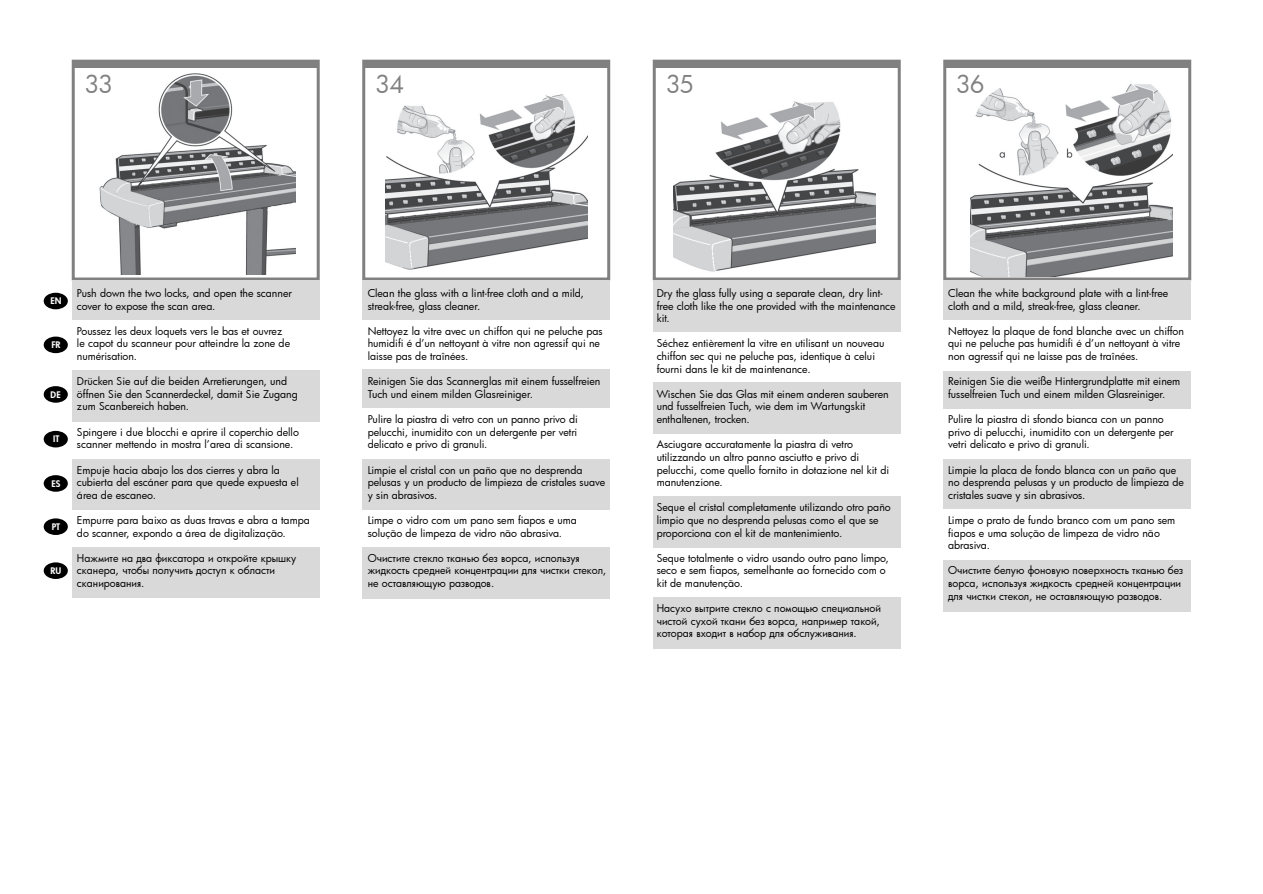
<style>
.page{position:relative;width:1263px;height:894px;background:#fff}
.page>*{position:absolute;margin:0;border:0;box-sizing:border-box;transform-origin:0 0}
.t1{font:24px "Futura Bk";letter-spacing:-.035em;color:#808080}
.t2{font:10.5px/12.6px "Futura Bk";color:#000}
.t3{font:8.85px "Futura Hv";letter-spacing:-.005em;color:#fff}
</style>
<div class="page">
<div style="left:72px;top:60px;width:248px;height:220px;border:3px solid #808080"></div>
<div style="left:362px;top:60px;width:248px;height:220px;border:3px solid #808080"></div>
<div style="left:653px;top:60px;width:247px;height:220px;border:3px solid #808080"></div>
<div style="left:943px;top:60px;width:248px;height:220px;border:3px solid #808080"></div>
<img style="left:99px;top:73px;width:196px;height:202px">
<img style="left:386px;top:94px;width:201px;height:176px">
<img style="left:673px;top:101px;width:202px;height:171px">
<img style="left:970px;top:84px;width:202px;height:192px">
<div style="left:362px;top:280px;width:248px;height:39px;background:#d9d9d9"></div>
<div style="left:943px;top:280px;width:248px;height:39px;background:#d9d9d9"></div>
<div style="left:943px;top:371px;width:248px;height:38px;background:#d9d9d9"></div>
<div style="left:943px;top:459px;width:248px;height:49px;background:#d9d9d9"></div>
<div style="left:943px;top:559px;width:248px;height:52px;background:#d9d9d9"></div>
<div style="left:653px;top:382px;width:247px;height:52px;background:#d9d9d9"></div>
<div style="left:653px;top:496px;width:247px;height:51px;background:#d9d9d9"></div>
<div style="left:653px;top:597px;width:247px;height:51px;background:#d9d9d9"></div>
<div style="left:72px;top:280px;width:248px;height:39px;background:#d9d9d9"></div>
<div style="left:362px;top:370px;width:248px;height:38px;background:#d9d9d9"></div>
<div style="left:72px;top:370px;width:248px;height:51px;background:#d9d9d9"></div>
<div style="left:362px;top:459px;width:248px;height:50px;background:#d9d9d9"></div>
<div style="left:72px;top:459px;width:248px;height:50px;background:#d9d9d9"></div>
<div style="left:362px;top:547px;width:248px;height:51px;background:#d9d9d9"></div>
<div style="left:72px;top:547px;width:248px;height:50px;background:#d9d9d9"></div>
<div style="left:653px;top:280px;width:247px;height:51px;background:#d9d9d9"></div>
<div style="left:44px;top:292px;width:24px;height:17px;background:#000;border-radius:50%"></div>
<div style="left:44px;top:336px;width:24px;height:17px;background:#000;border-radius:50%"></div>
<div style="left:44px;top:430px;width:24px;height:17px;background:#000;border-radius:50%"></div>
<div style="left:44px;top:475px;width:24px;height:16px;background:#000;border-radius:50%"></div>
<div style="left:44px;top:518px;width:24px;height:16px;background:#000;border-radius:50%"></div>
<div style="left:44px;top:562px;width:24px;height:16px;background:#000;border-radius:50%"></div>
<div style="left:44px;top:386px;width:24px;height:16px;background:#000;border-radius:50%"></div>
<h1 class="t1" style="left:84px;top:68px;width:30px">33</h1>
<h1 class="t1" style="left:375px;top:68px;width:31px">34</h1>
<h1 class="t1" style="left:666px;top:68px;width:30px">35</h1>
<h1 class="t1" style="left:956px;top:68px;width:30px">36</h1>
<p class="t3" style="left:50px;top:295px;width:13px">EN</p>
<p class="t3" style="left:51px;top:338px;width:11px">FR</p>
<p class="t3" style="left:51px;top:388px;width:12px">DE</p>
<p class="t3" style="left:53px;top:433px;width:8px">IT</p>
<p class="t3" style="left:52px;top:477px;width:10px">ES</p>
<p class="t3" style="left:52px;top:520px;width:10px">PT</p>
<p class="t3" style="left:51px;top:564px;width:12px">RU</p>
<p class="t2" style="left:77px;top:286px;width:216px">Push down the two locks, and open the scanner cover to expose the scan area.</p>
<p class="t2" style="left:77px;top:324px;width:215px">Poussez les deux loquets vers le bas et ouvrez le capot du scanneur pour atteindre la zone de numérisation.</p>
<p class="t2" style="left:77px;top:375px;width:222px">Drücken Sie auf die beiden Arretierungen, und öffnen Sie den Scannerdeckel, damit Sie Zugang zum Scanbereich haben.</p>
<p class="t2" style="left:77px;top:425px;width:223px">Spingere i due blocchi e aprire il coperchio dello scanner mettendo in mostra l’area di scansione.</p>
<p class="t2" style="left:77px;top:463px;width:223px">Empuje hacia abajo los dos cierres y abra la cubierta del escáner para que quede expuesta el área de escaneo.</p>
<p class="t2" style="left:77px;top:513px;width:234px">Empurre para baixo as duas travas e abra a tampa do scanner, expondo a área de digitalização.</p>
<p class="t2" style="left:77px;top:551px;width:221px">Нажмите на два фиксатора и откройте крышку сканера, чтобы получить доступ к области сканирования.</p>
<p class="t2" style="left:368px;top:286px;width:218px">Clean the glass with a lint-free cloth and a mild, streak-free, glass cleaner.</p>
<p class="t2" style="left:368px;top:324px;width:236px">Nettoyez la vitre avec un chiffon qui ne peluche pas humidifi é d’un nettoyant à vitre non agressif qui ne laisse pas de traînées.</p>
<p class="t2" style="left:368px;top:375px;width:234px">Reinigen Sie das Scannerglas mit einem fusselfreien<br>Tuch und einem milden Glasreiniger.</p>
<p class="t2" style="left:368px;top:412px;width:212px;text-align:justify">Pulire la piastra di vetro con un panno privo di pelucchi, inumidito con un detergente per vetri delicato e privo di granuli.</p>
<p class="t2" style="left:368px;top:463px;width:239px">Limpie el cristal con un paño que no desprenda pelusas y un producto de limpieza de cristales suave y sin abrasivos.</p>
<p class="t2" style="left:368px;top:513px;width:211px">Limpe o vidro com um pano sem fiapos e uma solução de limpeza de vidro não abrasiva.</p>
<p class="t2" style="left:368px;top:551px;width:240px">Очистите стекло тканью без ворса, используя жидкость средней концентрации для чистки стекол, не оставляющую разводов.</p>
<p class="t2" style="left:657px;top:286px;width:240px">Dry the glass fully using a separate clean, dry lint&shy;free cloth like the one provided with the maintenance kit.</p>
<p class="t2" style="left:657px;top:337px;width:229px">Séchez entièrement la vitre en utilisant un nouveau chiffon sec qui ne peluche pas, identique à celui fourni dans le kit de maintenance.</p>
<p class="t2" style="left:657px;top:387px;width:233px">Wischen Sie das Glas mit einem anderen sauberen und fusselfreien Tuch, wie dem im Wartungskit enthaltenen, trocken.</p>
<p class="t2" style="left:657px;top:438px;width:234px">Asciugare accuratamente la piastra di vetro utilizzando un altro panno asciutto e privo di pelucchi, come quello fornito in dotazione nel kit di manutenzione.</p>
<p class="t2" style="left:657px;top:501px;width:236px">Seque el cristal completamente utilizando otro paño limpio que no desprenda pelusas como el que se proporciona con el kit de mantenimiento.</p>
<p class="t2" style="left:657px;top:551px;width:234px">Seque totalmente o vidro usando outro pano limpo, seco e sem fiapos, semelhante ao fornecido com o kit de manutenção.</p>
<p class="t2" style="left:657px;top:601px;width:226px;text-align:justify">Насухо вытрите стекло с помощью специальной чистой сухой ткани без ворса, например такой, которая входит в набор для обслуживания.</p>
<p class="t2" style="left:948px;top:286px;width:221px">Clean the white background plate with a lint-free cloth and a mild, streak-free, glass cleaner.</p>
<p class="t2" style="left:948px;top:324px;width:237px">Nettoyez la plaque de fond blanche avec un chiffon qui ne peluche pas humidifi é d’un nettoyant à vitre non agressif qui ne laisse pas de traînées.</p>
<p class="t2" style="left:948px;top:375px;width:234px">Reinigen Sie die weiße Hintergrundplatte mit einem fusselfreien Tuch und einem milden Glasreiniger.</p>
<p class="t2" style="left:948px;top:412px;width:227px">Pulire la piastra di sfondo bianca con un panno privo di pelucchi, inumidito con un detergente per vetri delicato e privo di granuli.</p>
<p class="t2" style="left:948px;top:463px;width:237px">Limpie la placa de fondo blanca con un paño que no desprenda pelusas y un producto de limpieza de cristales suave y sin abrasivos.</p>
<p class="t2" style="left:948px;top:513px;width:228px">Limpe o prato de fundo branco com um pano sem fiapos e uma solução de limpeza de vidro não abrasiva.</p>
<p class="t2" style="left:948px;top:564px;width:236px">Очистите белую фоновую поверхность тканью без ворса, используя жидкость средней концентрации для чистки стекол, не оставляющую разводов.</p>
</div>
